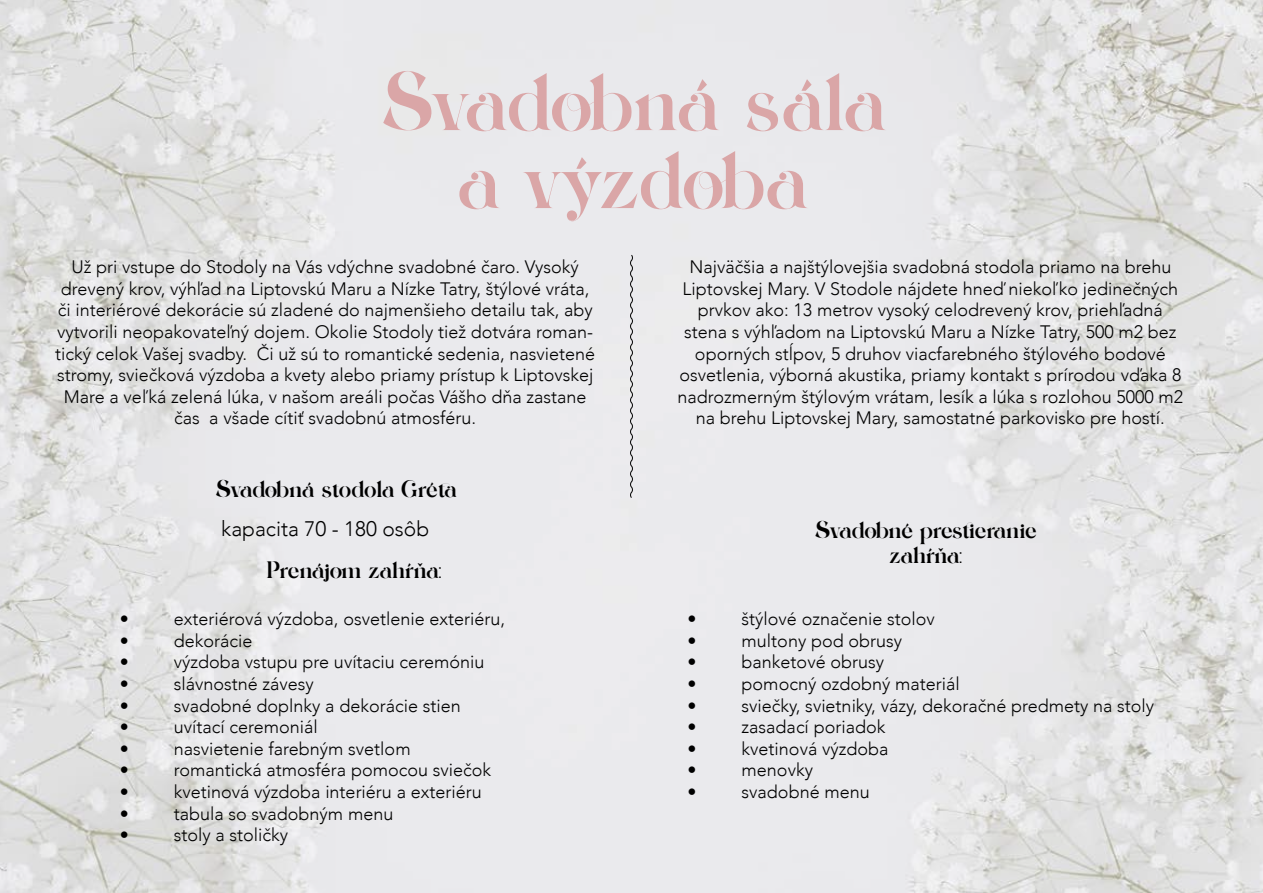
<style>
.page{position:relative;width:1263px;height:893px;background:#fff}
.page>*{position:absolute;margin:0;border:0;box-sizing:border-box;transform-origin:0 0}
.t1{font:72px/78px "Balgor";letter-spacing:-.015em;color:#daa6a7;text-align:center}
.t2{font:21px/25.2px "Balgor";letter-spacing:-.01em;color:#000;text-align:center}
.t3{font:300 21px "Avenir";color:#000}
.t4{font:300 18px/21.6px "Avenir";color:#000;text-align:center}
</style>
<div class="page">
<img style="left:0;top:0;width:1263px;height:893px">
<svg style="left:629px;top:254px;width:5px;height:245px"></svg>
<h1 class="t1" style="left:379px;top:62px;width:508px">Svadobná sála a výzdoba</h1>
<p class="t4" style="left:55px;top:256px;width:541px">Už pri vstupe do Stodoly na Vás vdýchne svadobné čaro. Vysoký drevený krov, výhľad na Liptovskú Maru a Nízke Tatry, štýlové vráta, či interiérové dekorácie sú zladené do najmenšieho detailu tak, aby vytvorili neopakovateľný dojem. Okolie Stodoly tiež dotvára roman&shy;tický celok Vašej svadby. Či už sú to romantické sedenia, nasvietené stromy, sviečková výzdoba a kvety alebo priamy prístup k Liptovskej Mare a veľká zelená lúka, v našom areáli počas Vášho dňa zastane čas a všade cítiť svadobnú atmosféru.</p>
<p class="t4" style="left:677px;top:256px;width:507px">Najväčšia a najštýlovejšia svadobná stodola priamo na brehu Liptovskej Mary. V Stodole nájdete hneď niekoľko jedinečných prvkov ako: 13 metrov vysoký celodrevený krov, priehľadná stena s výhľadom na Liptovskú Maru a Nízke Tatry, 500 m2 bez oporných stĺpov, 5 druhov viacfarebného štýlového bodové osvetlenia, výborná akustika, priamy kontakt s prírodou vďaka 8 nadrozmerným štýlovým vrátam, lesík a lúka s rozlohou 5000 m2 na brehu Liptovskej Mary, samostatné parkovisko pre hostí.</p>
<p class="t2" style="left:215px;top:476px;width:244px">Svadobná stodola Gréta</p>
<p class="t3" style="left:221px;top:517px;width:209px">kapacita 70 - 180 osôb</p>
<p class="t2" style="left:267px;top:557px;width:176px">Prenájom zahŕňa:</p>
<p class="t4" style="left:120px;top:608px;width:10px">•</p>
<p class="t4" style="left:174px;top:608px;width:333px">exteriérová výzdoba, osvetlenie exteriéru,</p>
<p class="t4" style="left:120px;top:630px;width:10px">•</p>
<p class="t4" style="left:174px;top:630px;width:80px">dekorácie</p>
<p class="t4" style="left:120px;top:651px;width:10px">•</p>
<p class="t4" style="left:174px;top:651px;width:312px">výzdoba vstupu pre uvítaciu ceremóniu</p>
<p class="t4" style="left:120px;top:673px;width:10px">•</p>
<p class="t4" style="left:174px;top:673px;width:142px">slávnostné závesy</p>
<p class="t4" style="left:120px;top:695px;width:10px">•</p>
<p class="t4" style="left:174px;top:695px;width:288px">svadobné doplnky a dekorácie stien</p>
<p class="t4" style="left:120px;top:716px;width:10px">•</p>
<p class="t4" style="left:174px;top:716px;width:146px">uvítací ceremoniál</p>
<p class="t4" style="left:120px;top:738px;width:10px">•</p>
<p class="t4" style="left:174px;top:738px;width:238px">nasvietenie farebným svetlom</p>
<p class="t4" style="left:120px;top:759px;width:10px">•</p>
<p class="t4" style="left:174px;top:759px;width:319px">romantická atmosféra pomocou sviečok</p>
<p class="t4" style="left:120px;top:781px;width:10px">•</p>
<p class="t4" style="left:174px;top:781px;width:309px">kvetinová výzdoba interiéru a exteriéru</p>
<p class="t4" style="left:120px;top:803px;width:10px">•</p>
<p class="t4" style="left:174px;top:803px;width:221px">tabula so svadobným menu</p>
<p class="t4" style="left:120px;top:824px;width:10px">•</p>
<p class="t4" style="left:174px;top:824px;width:116px">stoly a stoličky</p>
<p class="t2" style="left:815px;top:517px;width:224px">Svadobné prestieranie zahŕňa:</p>
<p class="t4" style="left:688px;top:608px;width:10px">•</p>
<p class="t4" style="left:742px;top:608px;width:195px">štýlové označenie stolov</p>
<p class="t4" style="left:688px;top:630px;width:10px">•</p>
<p class="t4" style="left:742px;top:630px;width:162px">multony pod obrusy</p>
<p class="t4" style="left:688px;top:651px;width:10px">•</p>
<p class="t4" style="left:742px;top:651px;width:144px">banketové obrusy</p>
<p class="t4" style="left:688px;top:673px;width:10px">•</p>
<p class="t4" style="left:742px;top:673px;width:220px">pomocný ozdobný materiál</p>
<p class="t4" style="left:688px;top:695px;width:10px">•</p>
<p class="t4" style="left:742px;top:695px;width:414px">sviečky, svietniky, vázy, dekoračné predmety na stoly</p>
<p class="t4" style="left:688px;top:716px;width:10px">•</p>
<p class="t4" style="left:742px;top:716px;width:145px">zasadací poriadok</p>
<p class="t4" style="left:688px;top:738px;width:10px">•</p>
<p class="t4" style="left:742px;top:738px;width:148px">kvetinová výzdoba</p>
<p class="t4" style="left:688px;top:759px;width:10px">•</p>
<p class="t4" style="left:742px;top:759px;width:73px">menovky</p>
<p class="t4" style="left:688px;top:781px;width:10px">•</p>
<p class="t4" style="left:742px;top:781px;width:130px">svadobné menu</p>
</div>
